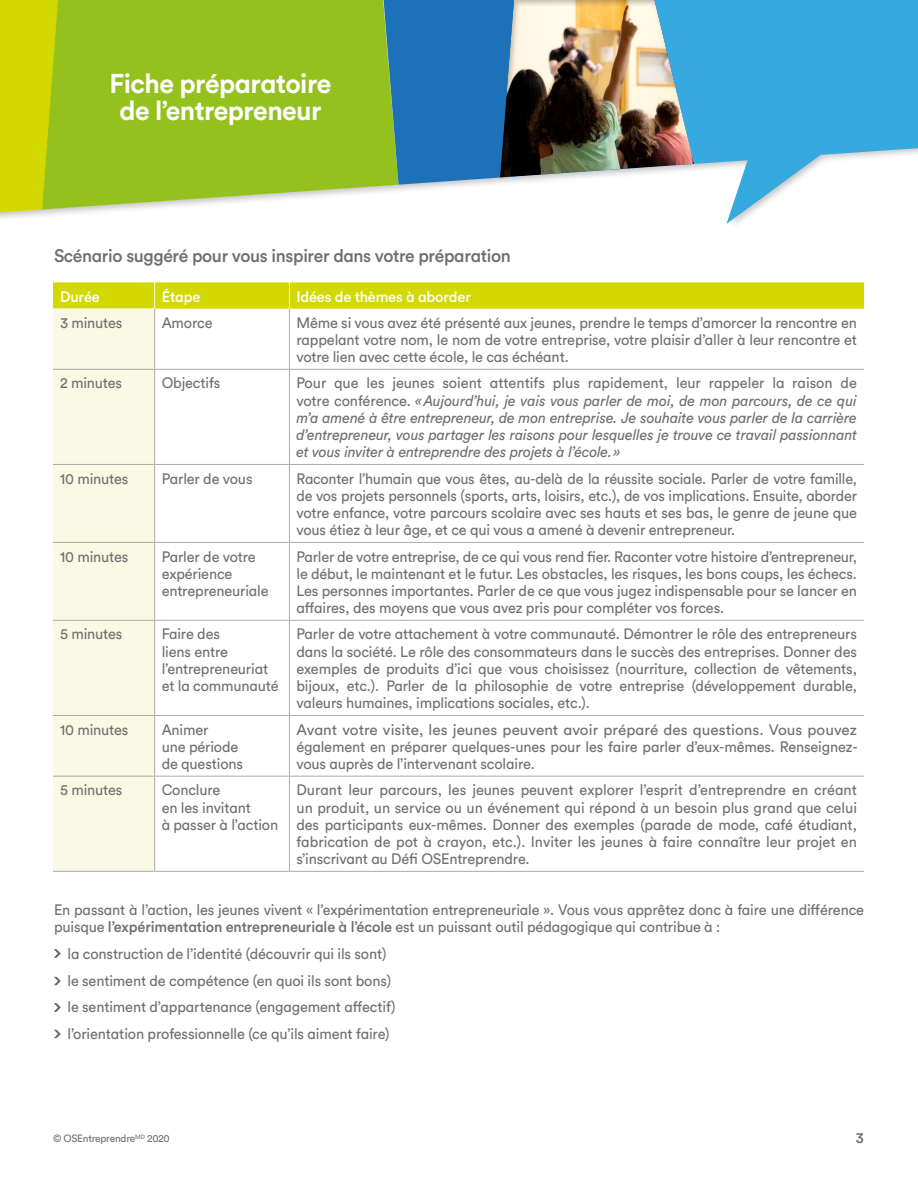
<style>
.page{position:relative;width:918px;height:1188px;background:#fff}
.page>*{position:absolute;margin:0;border:0;box-sizing:border-box;transform-origin:0 0}
.t1{font:700 27px/27px "Circular CM";letter-spacing:-.02em;color:#fff;text-align:center}
.t2{font:500 18px "Circular CM";letter-spacing:-.02em;color:#706f6f}
.t3{font:15px/17.2px "Circular CM";letter-spacing:-.01em;color:#706f6f}
.t4{font:italic 15px/17.2px "Circular CM";letter-spacing:-.01em;color:#706f6f;text-align:justify}
.t5{font:15px/17.2px "Circular CM";letter-spacing:-.01em;color:#706f6f;text-align:justify;scale:.96 1}
.t6{font:500 15px "Circular CM";letter-spacing:-.01em;color:#fff}
.t7{font:500 15px "Circular CM";color:#706f6f}
.t8{font:10.5px "Circular CM";letter-spacing:-.02em;color:#706f6f}
.s1{font-style:normal}
.s2{font-weight:500}
</style>
<div class="page">
<div style="left:53px;top:309px;width:101px;height:562px;background:#f9f9e4"></div>
<hr style="left:53px;top:464px;width:102px;height:1px;background:#aaa">
<hr style="left:53px;top:542px;width:102px;height:1px;background:#aaa">
<hr style="left:53px;top:620px;width:102px;height:1px;background:#aaa">
<hr style="left:53px;top:715px;width:102px;height:1px;background:#aaa">
<hr style="left:53px;top:776px;width:102px;height:1px;background:#aaa">
<hr style="left:53px;top:871px;width:102px;height:1px;background:#aaa">
<hr style="left:154px;top:370px;width:1px;height:94px;background:#aaa">
<hr style="left:155px;top:464px;width:134px;height:1px;background:#aaa">
<hr style="left:154px;top:465px;width:1px;height:77px;background:#aaa">
<hr style="left:155px;top:542px;width:134px;height:1px;background:#aaa">
<hr style="left:154px;top:543px;width:1px;height:77px;background:#aaa">
<hr style="left:155px;top:620px;width:134px;height:1px;background:#aaa">
<hr style="left:154px;top:621px;width:1px;height:94px;background:#aaa">
<hr style="left:155px;top:715px;width:134px;height:1px;background:#aaa">
<hr style="left:154px;top:716px;width:1px;height:60px;background:#aaa">
<hr style="left:155px;top:776px;width:134px;height:1px;background:#aaa">
<hr style="left:154px;top:777px;width:1px;height:94px;background:#aaa">
<hr style="left:155px;top:871px;width:134px;height:1px;background:#aaa">
<hr style="left:289px;top:369px;width:575px;height:1px;background:#aaa">
<hr style="left:289px;top:370px;width:1px;height:94px;background:#aaa">
<hr style="left:289px;top:464px;width:575px;height:1px;background:#aaa">
<hr style="left:289px;top:465px;width:1px;height:77px;background:#aaa">
<hr style="left:289px;top:542px;width:575px;height:1px;background:#aaa">
<hr style="left:289px;top:543px;width:1px;height:77px;background:#aaa">
<hr style="left:289px;top:620px;width:575px;height:1px;background:#aaa">
<hr style="left:289px;top:621px;width:1px;height:94px;background:#aaa">
<hr style="left:289px;top:715px;width:575px;height:1px;background:#aaa">
<hr style="left:289px;top:716px;width:1px;height:60px;background:#aaa">
<hr style="left:289px;top:776px;width:575px;height:1px;background:#aaa">
<hr style="left:289px;top:777px;width:1px;height:94px;background:#aaa">
<hr style="left:289px;top:871px;width:575px;height:1px;background:#aaa">
<hr style="left:53px;top:369px;width:102px;height:1px;background:#aaa">
<hr style="left:154px;top:309px;width:1px;height:60px;background:#aaa">
<hr style="left:289px;top:309px;width:1px;height:60px;background:#aaa">
<hr style="left:155px;top:369px;width:134px;height:1px;background:#aaa">
<svg style="left:53px;top:282px;width:811px;height:27px;background:#d4d908"></svg>
<svg style="left:54px;top:949px;width:7px;height:9px"></svg>
<svg style="left:54px;top:977px;width:7px;height:9px"></svg>
<svg style="left:54px;top:1003px;width:7px;height:9px"></svg>
<svg style="left:54px;top:1029px;width:7px;height:10px"></svg>
<div style="left:58px;top:0;width:341px;height:210px;background:#95c11f"></div>
<svg style="left:384px;top:0;width:176px;height:185px;background:#2d7baf"></svg>
<svg style="left:707px;top:0;width:211px;height:224px;fill:#36a9e1"></svg>
<div style="left:486px;top:0;width:221px;height:179px;background:#000;opacity:.25"></div>
<svg style="left:0;top:0;width:58px;height:212px;background:#cad405"></svg>
<h1 class="t1" style="left:110px;top:69px;width:223px">Fiche préparatoire de l’entrepreneur</h1>
<p class="t2" style="left:54px;top:244px;width:458px">Scénario suggéré pour vous inspirer dans votre préparation</p>
<p class="t6" style="left:60px;top:287px;width:41px">Durée</p>
<p class="t6" style="left:162px;top:287px;width:40px">Étape</p>
<p class="t6" style="left:296px;top:287px;width:176px">Idées de thèmes à aborder</p>
<p class="t3" style="left:60px;top:314px;width:64px">3 minutes</p>
<p class="t3" style="left:162px;top:314px;width:52px">Amorce</p>
<p class="t3" style="left:296px;top:314px;width:562px;text-align:justify">Même si vous avez été présenté aux jeunes, prendre le temps d’amorcer la rencontre en rappelant votre nom, le nom de votre entreprise, votre plaisir d’aller à leur rencontre et votre lien avec cette école, le cas échéant.</p>
<p class="t3" style="left:60px;top:374px;width:64px">2 minutes</p>
<p class="t3" style="left:162px;top:374px;width:60px">Objectifs</p>
<p class="t4" style="left:296px;top:374px;width:562px"><span class="s1">Pour que les jeunes soient attentifs plus rapidement, leur rappeler la raison de votre conférence.</span> «Aujourd’hui, je vais vous parler de moi, de mon parcours, de ce qui m’a amené à être entrepreneur, de mon entreprise. Je souhaite vous parler de la carrière d’entrepreneur, vous partager les raisons pour lesquelles je trouve ce travail passionnant et vous inviter à entreprendre des projets à l’école.»</p>
<p class="t3" style="left:60px;top:470px;width:70px">10 minutes</p>
<p class="t3" style="left:162px;top:470px;width:92px">Parler de vous</p>
<p class="t5" style="left:296px;top:470px;width:585px">Raconter l’humain que vous êtes, au-delà de la réussite sociale. Parler de votre famille, de vos projets personnels (sports, arts, loisirs, etc.), de vos implications. Ensuite, aborder votre enfance, votre parcours scolaire avec ses hauts et ses bas, le genre de jeune que vous étiez à leur âge, et ce qui vous a amené à devenir entrepreneur.</p>
<p class="t3" style="left:60px;top:547px;width:70px">10 minutes</p>
<p class="t3" style="left:162px;top:547px;width:109px">Parler de votre expérience entrepreneuriale</p>
<p class="t3" style="left:296px;top:547px;width:562px;text-align:justify">Parler de votre entreprise, de ce qui vous rend fier. Raconter votre histoire d’entrepreneur, le début, le maintenant et le futur. Les obstacles, les risques, les bons coups, les échecs.<br>Les personnes importantes. Parler de ce que vous jugez indispensable pour se lancer en affaires, des moyens que vous avez pris pour compléter vos forces.</p>
<p class="t3" style="left:60px;top:625px;width:64px">5 minutes</p>
<p class="t3" style="left:162px;top:625px;width:119px">Faire des<br>liens entre l’entrepreneuriat et la communauté</p>
<p class="t3" style="left:296px;top:625px;width:562px;text-align:justify">Parler de votre attachement à votre communauté. Démontrer le rôle des entrepreneurs dans la société. Le rôle des consommateurs dans le succès des entreprises. Donner des exemples de produits d’ici que vous choisissez (nourriture, collection de vêtements, bijoux, etc.). Parler de la philosophie de votre entreprise (développement durable, valeurs humaines, implications sociales, etc.).</p>
<p class="t3" style="left:60px;top:721px;width:70px">10 minutes</p>
<p class="t3" style="left:162px;top:721px;width:83px">Animer<br>une période de questions</p>
<p class="t3" style="left:296px;top:721px;width:563px;text-align:justify">Avant votre visite, les jeunes peuvent avoir préparé des questions. Vous pouvez également en préparer quelques-unes pour les faire parler d’eux-mêmes. Renseignez&shy;vous auprès de l’intervenant scolaire.</p>
<p class="t3" style="left:60px;top:781px;width:64px">5 minutes</p>
<p class="t3" style="left:162px;top:781px;width:118px">Conclure<br>en les invitant<br>à passer à l’action</p>
<p class="t3" style="left:296px;top:781px;width:562px;text-align:justify">Durant leur parcours, les jeunes peuvent explorer l’esprit d’entreprendre en créant un produit, un service ou un événement qui répond à un besoin plus grand que celui des participants eux-mêmes. Donner des exemples (parade de mode, café étudiant, fabrication de pot à crayon, etc.). Inviter les jeunes à faire connaître leur projet en s’inscrivant au Défi OSEntreprendre.</p>
<p class="t3" style="left:54px;top:901px;width:812px">En passant à l’action, les jeunes vivent « l’expérimentation entrepreneuriale ». Vous vous apprêtez donc à faire une différence puisque <span class="s2">l’expérimentation entrepreneuriale à l’école</span> est un puissant outil pédagogique qui contribue à :</p>
<p class="t3" style="left:68px;top:940px;width:330px;line-height:26.7px">la construction de l’identité (découvrir qui ils sont) le sentiment de compétence (en quoi ils sont bons) le sentiment d’appartenance (engagement affectif) l’orientation professionnelle (ce qu’ils aiment faire)</p>
<p class="t8" style="left:53px;top:1132px;width:118px">© OSEntreprendre<sup>MD</sup> 2020</p>
<p class="t7" style="left:856px;top:1129px;width:10px">3</p>
</div>
